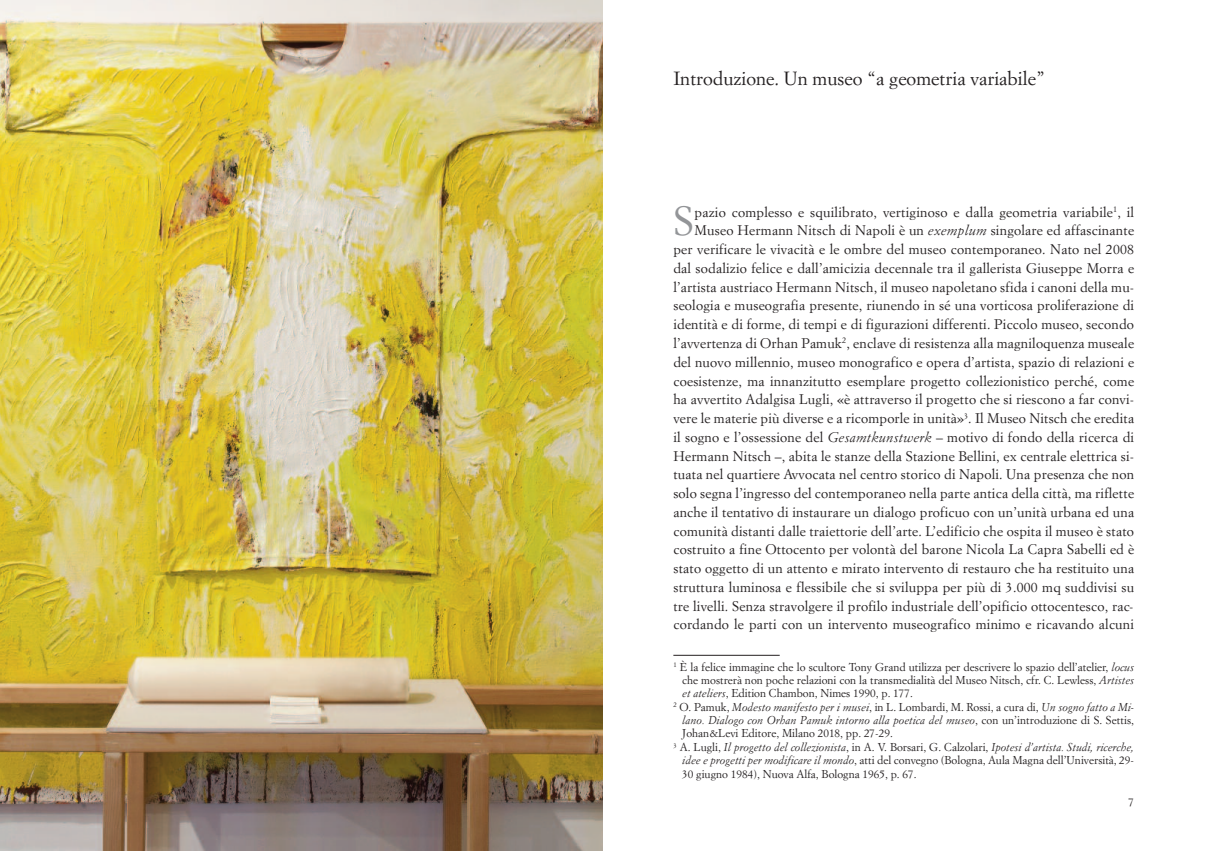
<style>
.page{position:relative;width:1205px;height:851px;background:#fff}
.page>*{position:absolute;margin:0;border:0;box-sizing:border-box;transform-origin:0 0}
.t1{font:40px "Simoncini Garamond";color:#939598}
.t2{font:18.75px "Simoncini Garamond";color:#231f20}
.t3{font:13.75px/18.8px "Simoncini Garamond";letter-spacing:.015em;color:#231f20;text-align:right}
.t4{font:11.25px "Simoncini Garamond";color:#231f20}
.t5{font:italic 11.25px "Simoncini Garamond";color:#231f20}
.s1{font-style:italic}
.s2{font-style:normal}
</style>
<div class="page">
<hr style="left:673px;top:655px;width:107px;height:1px;background:#231f20">
<img style="left:0;top:0;width:602px;height:850px">
<h2 class="t2" style="left:673px;top:67px;width:373px">Introduzione. Un museo “a geometria variabile”</h2>
<p class="t3" style="left:673px;top:202px;width:462px">pazio complesso e squilibrato, vertiginoso e dalla geometria variabile<sup>1</sup>, il Museo Hermann Nitsch di Napoli è un <span class="s1">exemplum</span> singolare ed affascinante per verificare le vivacità e le ombre del museo contemporaneo. Nato nel 2008 dal sodalizio felice e dall’amicizia decennale tra il gallerista Giuseppe Morra e l’artista austriaco Hermann Nitsch, il museo napoletano sfida i canoni della mu&shy;seologia e museografia presente, riunendo in sé una vorticosa proliferazione di identità e di forme, di tempi e di figurazioni differenti. Piccolo museo, secondo l’avvertenza di Orhan Pamuk<sup>2</sup>, enclave di resistenza alla magniloquenza museale del nuovo millennio, museo monografico e opera d’artista, spazio di relazioni e coesistenze, ma innanzitutto esemplare progetto collezionistico perché, come ha avvertito Adalgisa Lugli, «è attraverso il progetto che si riescono a far convi&shy;vere le materie più diverse e a ricomporle in unità»<sup>3</sup>. Il Museo Nitsch che eredita il sogno e l’ossessione del <span class="s1">Gesamtkunstwerk</span> – motivo di fondo della ricerca di Hermann Nitsch –, abita le stanze della Stazione Bellini, ex centrale elettrica si&shy;tuata nel quartiere Avvocata nel centro storico di Napoli. Una presenza che non solo segna l’ingresso del contemporaneo nella parte antica della città, ma riflette anche il tentativo di instaurare un dialogo proficuo con un’unità urbana ed una comunità distanti dalle traiettorie dell’arte. L’edificio che ospita il museo è stato costruito a fine Ottocento per volontà del barone Nicola La Capra Sabelli ed è stato oggetto di un attento e mirato intervento di restauro che ha restituito una struttura luminosa e flessibile che si sviluppa per più di 3.000 mq suddivisi su tre livelli. Senza stravolgere il profilo industriale dell’opificio ottocentesco, rac&shy;cordando le parti con un intervento museografico minimo e ricavando alcuni</p>
<p class="t4" style="left:673px;top:659px;width:462px"><sup>1</sup> È la felice immagine che lo scultore Tony Grand utilizza per descrivere lo spazio dell’atelier, <span class="s1">locus</span></p>
<p class="t4" style="left:682px;top:672px;width:453px">che mostrerà non poche relazioni con la transmedialità del Museo Nitsch, cfr. C. Lewless, <span class="s1">Artistes</span></p>
<p class="t4" style="left:682px;top:685px;width:232px"><span class="s1">et ateliers</span>, Edition Chambon, Nimes 1990, p. 177.</p>
<p class="t5" style="left:673px;top:700px;width:462px"><sup>2</sup> <span class="s2">O. Pamuk,</span> Modesto manifesto per i musei<span class="s2">, in L. Lombardi, M. Rossi, a cura di,</span> Un sogno fatto a Mi-</p>
<p class="t5" style="left:682px;top:713px;width:453px">lano. Dialogo con Orhan Pamuk intorno alla poetica del museo<span class="s2">, con un’introduzione di S. Settis,</span></p>
<p class="t4" style="left:682px;top:726px;width:212px">Johan&amp;Levi Editore, Milano 2018, pp. 27-29.</p>
<p class="t5" style="left:673px;top:740px;width:462px"><sup>3</sup> <span class="s2">A. Lugli,</span> Il progetto del collezionista<span class="s2">, in A. V. Borsari, G. Calzolari,</span> Ipotesi d’artista. Studi, ricerche,</p>
<p class="t4" style="left:682px;top:753px;width:453px"><span class="s1">idee e progetti per modificare il mondo</span>, atti del convegno (Bologna, Aula Magna dell’Università, 29-</p>
<p class="t4" style="left:682px;top:766px;width:236px">30 giugno 1984), Nuova Alfa, Bologna 1965, p. 67.</p>
<p class="t4" style="left:1128px;top:795px;width:7px">7</p>
<h1 class="t1" style="left:673px;top:197px;width:22px">S</h1>
</div>
